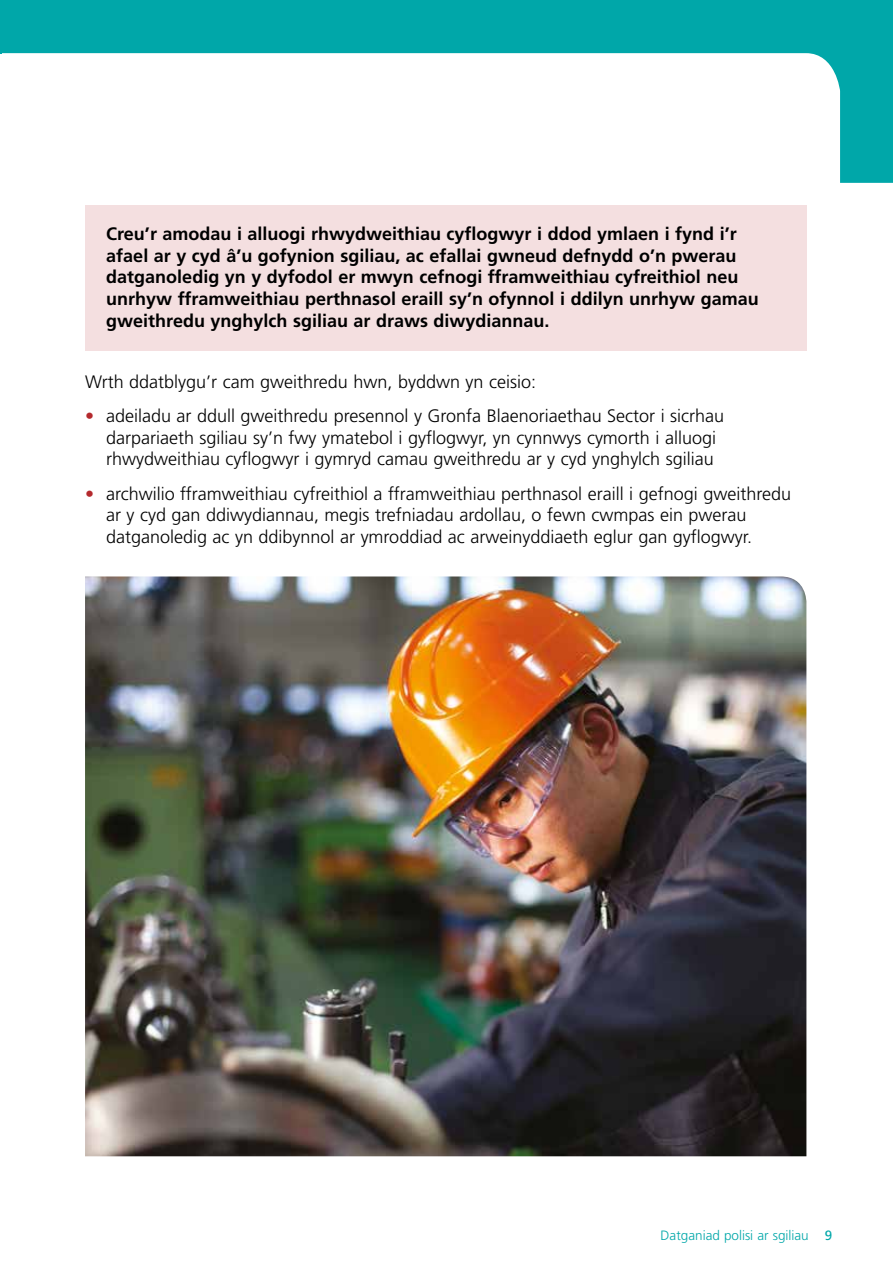
<style>
.page{position:relative;width:893px;height:1263px;background:#fff}
.page>*{position:absolute;margin:0;border:0;box-sizing:border-box;transform-origin:0 0}
.t1{font:300 18px/21.6px "Frutiger";color:#000}
.t2{font:700 18px/21.6px "Frutiger";color:#000}
.t3{font:300 13.5px "Frutiger";color:#00a7a9}
.t4{font:13.5px "Frutiger";color:#00a7a9}
.s1{color:#b4292d}
</style>
<div class="page">
<div style="left:85px;top:205px;width:722px;height:146px;background:#f4dfe0"></div>
<svg style="left:0;top:0;width:893px;height:183px"></svg>
<img style="left:85px;top:576px;width:721px;height:580px">
<p class="t2" style="left:106px;top:223px;width:654px">Creu’r amodau i alluogi rhwydweithiau cyflogwyr i ddod ymlaen i fynd i’r afael ar y cyd â’u gofynion sgiliau, ac efallai gwneud defnydd o’n pwerau datganoledig yn y dyfodol er mwyn cefnogi fframweithiau cyfreithiol neu unrhyw fframweithiau perthnasol eraill sy’n ofynnol i ddilyn unrhyw gamau gweithredu ynghylch sgiliau ar draws diwydiannau.</p>
<p class="t1" style="left:85px;top:371px;width:452px">Wrth ddatblygu’r cam gweithredu hwn, byddwn yn ceisio:</p>
<p class="t1" style="left:106px;top:405px;width:620px;text-indent:-21px"><span class="s1">•</span> adeiladu ar ddull gweithredu presennol y Gronfa Blaenoriaethau Sector i sicrhau darpariaeth sgiliau sy’n fwy ymatebol i gyflogwyr, yn cynnwys cymorth i alluogi rhwydweithiau cyflogwyr i gymryd camau gweithredu ar y cyd ynghylch sgiliau</p>
<p class="t1" style="left:106px;top:483px;width:686px;text-indent:-21px"><span class="s1">•</span> archwilio fframweithiau cyfreithiol a fframweithiau perthnasol eraill i gefnogi gweithredu ar y cyd gan ddiwydiannau, megis trefniadau ardollau, o fewn cwmpas ein pwerau datganoledig ac yn ddibynnol ar ymroddiad ac arweinyddiaeth eglur gan gyflogwyr.</p>
<p class="t3" style="left:661px;top:1227px;width:150px">Datganiad polisi ar sgiliau</p>
<p class="t4" style="left:825px;top:1227px;width:9px">9</p>
</div>
